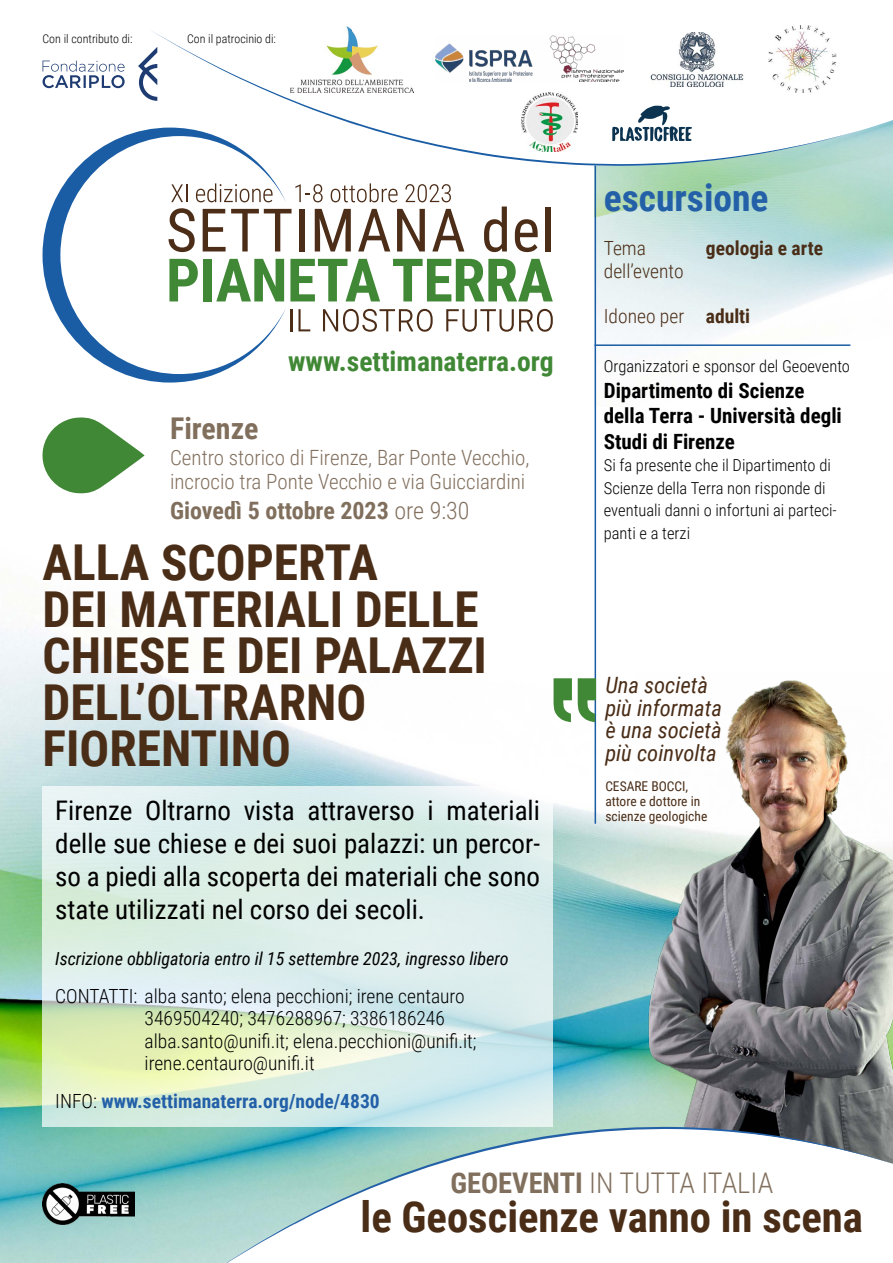
<style>
.page{position:relative;width:893px;height:1263px;background:#fff}
.page>*{position:absolute;margin:0;border:0;box-sizing:border-box;transform-origin:0 0}
.t1{font:700 49.5px/46.5px "Roboto Condensed";color:#4a2d17}
.t2{font:700 42.75px "Roboto Condensed";color:#4a2d17}
.t3{font:700 37.5px "Roboto Condensed";color:#2360a8}
.t4{font:700 30px "Roboto Condensed";color:#816f5d}
.t5{font:300 28.5px "Roboto Condensed";color:#816f5d}
.t6{font:700 27.6px "Roboto Condensed";color:#408835}
.t7{font:27px/33px "Roboto Condensed";color:#000;text-align:justify}
.t8{font:700 24px "Roboto Condensed";color:#816f5d}
.t9{font:italic 22.5px "Roboto Condensed";color:#4a2d17}
.t10{font:300 21px "Roboto Condensed";color:#816f5d}
.t11{font:700 21px/25.5px "Roboto Condensed";color:#000}
.t12{font:300 19.5px "Roboto Condensed";color:#000}
.t13{font:700 19.5px "Roboto Condensed";color:#2360a8}
.t14{font:300 19.5px "Roboto Condensed";color:#4a2d17}
.t15{font:700 19.5px "Roboto Condensed";color:#4a2d17}
.t16{font:italic 18px "Roboto Condensed";color:#000}
.t17{font:300 16.5px/22.5px "Roboto Condensed";color:#000}
.t18{font:13.5px "Roboto Condensed";color:#4a2d17}
.t19{font:300 12px "Roboto Condensed";color:#000}
.s1{font-weight:300}
.s2{font-weight:300;color:#000}
.s3{font-weight:700}
</style>
<div class="page">
<img style="left:0;top:463px;width:635px;height:800px">
<img style="left:594px;top:166px;width:299px;height:241px">
<svg style="left:43px;top:787px;width:510px;height:340px;background:#dbede4"></svg>
<img style="left:635px;top:680px;width:258px;height:447px">
<hr style="left:595px;top:153px;width:1px;height:671px;background:#1a5da5">
<hr style="left:595px;top:344px;width:255px;height:2px;background:#1a5da5">
<svg style="left:43px;top:417px;width:102px;height:77px"></svg>
<svg style="left:554px;top:678px;width:42px;height:44px"></svg>
<img style="left:43px;top:1183px;width:92px;height:41px">
<svg style="left:346px;top:26px;width:547px;height:140px"></svg>
<svg style="left:152px;top:29px;width:707px;height:137px"></svg>
<svg style="left:207px;top:1127px;width:686px;height:136px"></svg>
<svg style="left:286px;top:209px;width:6px;height:5px"></svg>
<div style="left:299px;top:209px;width:5px;height:42px;background:#4c2d18"></div>
<svg style="left:315px;top:209px;width:36px;height:42px"></svg>
<svg style="left:358px;top:209px;width:32px;height:42px"></svg>
<svg style="left:397px;top:209px;width:28px;height:42px"></svg>
<svg style="left:432px;top:209px;width:32px;height:42px"></svg>
<svg style="left:484px;top:206px;width:23px;height:46px"></svg>
<svg style="left:515px;top:219px;width:23px;height:33px"></svg>
<div style="left:545px;top:206px;width:5px;height:45px;background:#4c2d18"></div>
<svg style="left:290px;top:259px;width:90px;height:42px"></svg>
<svg style="left:393px;top:259px;width:160px;height:42px"></svg>
<hr style="left:290px;top:309px;width:3px;height:22px;background:#4c2d18">
<svg style="left:298px;top:309px;width:12px;height:22px"></svg>
<svg style="left:323px;top:309px;width:110px;height:23px"></svg>
<svg style="left:446px;top:309px;width:107px;height:23px"></svg>
<svg style="left:43px;top:128px;width:243px;height:255px"></svg>
<svg style="left:171px;top:184px;width:16px;height:18px"></svg>
<svg style="left:196px;top:183px;width:77px;height:19px"></svg>
<svg style="left:295px;top:184px;width:28px;height:18px"></svg>
<svg style="left:331px;top:183px;width:67px;height:19px"></svg>
<svg style="left:405px;top:184px;width:46px;height:18px"></svg>
<svg style="left:43px;top:47px;width:114px;height:54px"></svg>
<img style="left:649px;top:32px;width:97px;height:55px">
<img style="left:768px;top:25px;width:69px;height:68px">
<img style="left:522px;top:93px;width:56px;height:59px">
<img style="left:291px;top:27px;width:123px;height:65px">
<img style="left:435px;top:35px;width:189px;height:46px">
<svg style="left:611px;top:106px;width:82px;height:39px"></svg>
<p class="t19" style="left:43px;top:30px;width:91px">Con il contributo di:</p>
<p class="t19" style="left:187px;top:30px;width:90px">Con il patrocinio di:</p>
<p class="t6" style="left:288px;top:342px;width:267px">www.settimanaterra.org</p>
<p class="t4" style="left:170px;top:408px;width:90px">Firenze</p>
<p class="t10" style="left:170px;top:443px;width:361px">Centro storico di Firenze, Bar Ponte Vecchio,</p>
<p class="t10" style="left:170px;top:467px;width:357px">incrocio tra Ponte Vecchio e via Guicciardini</p>
<p class="t8" style="left:170px;top:493px;width:301px">Giovedì 5 ottobre 2023 <span class="s1">ore 9:30</span></p>
<p class="t1" style="left:43px;top:538px;width:337px">ALLA SCOPERTA</p>
<p class="t1" style="left:43px;top:584px;width:446px">DEI MATERIALI DELLE<br>CHIESE E DEI PALAZZI</p>
<p class="t1" style="left:43px;top:677px;width:325px">DELL’OLTRARNO</p>
<p class="t1" style="left:43px;top:724px;width:250px">FIORENTINO</p>
<p class="t7" style="left:55px;top:793px;width:486px">Firenze Oltrarno vista attraverso i materiali delle sue chiese e dei suoi palazzi: un percor&shy;so a piedi alla scoperta dei materiali che sono state utilizzati nel corso dei secoli.</p>
<p class="t16" style="left:55px;top:946px;width:455px">Iscrizione obbligatoria entro il 15 settembre 2023, ingresso libero</p>
<p class="t12" style="left:55px;top:982px;width:411px">CONTATTI: alba santo; elena pecchioni; irene centauro</p>
<p class="t12" style="left:145px;top:1005px;width:302px">3469504240; 3476288967; 3386186246</p>
<p class="t12" style="left:145px;top:1027px;width:333px">alba.santo@unifi.it; elena.pecchioni@unifi.it;</p>
<p class="t12" style="left:145px;top:1050px;width:172px">irene.centauro@unifi.it</p>
<p class="t13" style="left:55px;top:1087px;width:326px"><span class="s2">INFO:</span> www.settimanaterra.org/node/4830</p>
<p class="t3" style="left:604px;top:171px;width:166px">escursione</p>
<p class="t14" style="left:604px;top:234px;width:44px">Tema</p>
<p class="t15" style="left:706px;top:234px;width:119px">geologia e arte</p>
<p class="t14" style="left:604px;top:257px;width:81px">dell’evento</p>
<p class="t14" style="left:604px;top:302px;width:148px">Idoneo per <span class="s3">adulti</span></p>
<p class="t17" style="left:604px;top:354px;width:248px">Organizzatori e sponsor del Geoevento</p>
<p class="t11" style="left:604px;top:377px;width:202px">Dipartimento di Scienze</p>
<p class="t11" style="left:604px;top:402px;width:240px">della Terra - Università degli<br>Studi di Firenze</p>
<p class="t17" style="left:604px;top:453px;width:235px">Si fa presente che il Dipartimento di<br>Scienze della Terra non risponde di eventuali danni o infortuni ai parteci&shy;panti e a terzi</p>
<p class="t9" style="left:605px;top:669px;width:104px">Una società</p>
<p class="t9" style="left:605px;top:692px;width:118px">più informata</p>
<p class="t9" style="left:605px;top:714px;width:118px">è una società</p>
<p class="t9" style="left:605px;top:737px;width:113px">più coinvolta</p>
<p class="t18" style="left:605px;top:776px;width:84px">CESARE BOCCI,</p>
<p class="t18" style="left:605px;top:791px;width:97px">attore e dottore in</p>
<p class="t18" style="left:605px;top:806px;width:104px">scienze geologiche</p>
<p class="t5" style="left:450px;top:1163px;width:324px"><span class="s3">GEOEVENTI</span> IN TUTTA ITALIA</p>
<h2 class="t2" style="left:361px;top:1186px;width:504px">le Geoscienze vanno in scena</h2>
</div>
